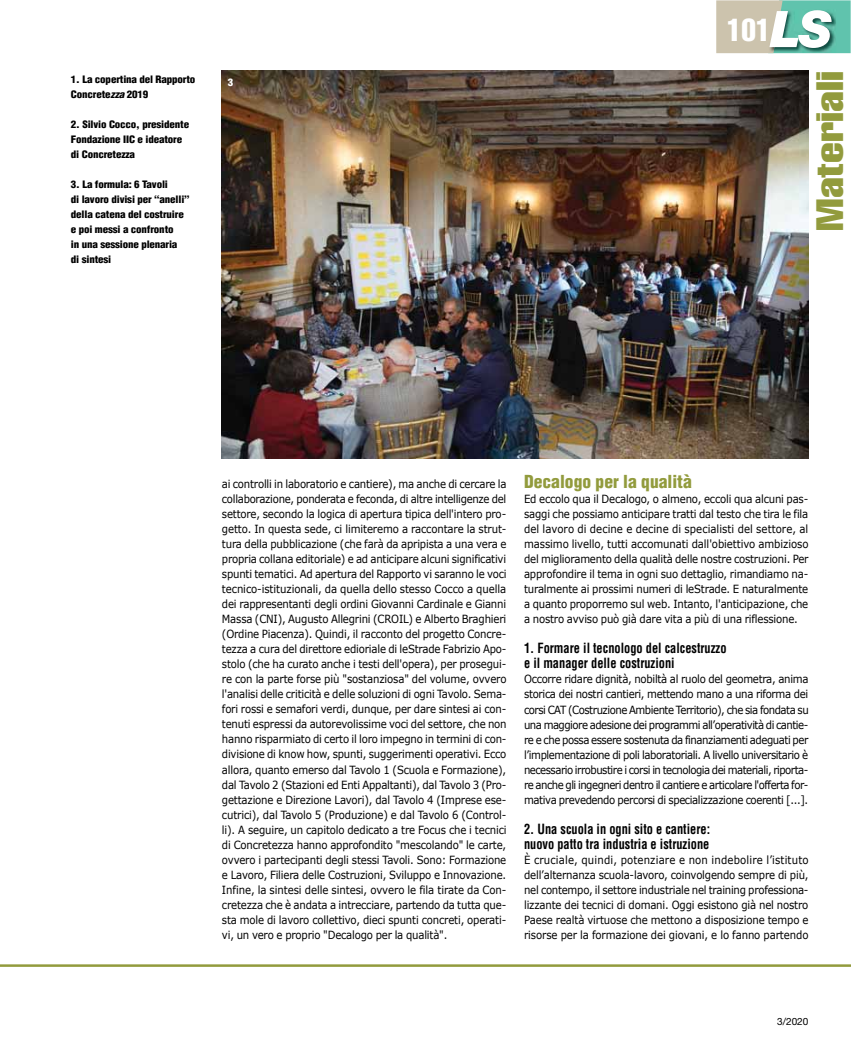
<style>
.page{position:relative;width:851px;height:1053px;background:#fff}
.page>*{position:absolute;margin:0;border:0;box-sizing:border-box;transform-origin:0 0}
.t1{font:italic 900 50.5px "Helvetica Neue";color:#fff}
.t2{font:extra-condensed 37.5px "Helvetica";color:#929b3d;scale:1.3 1}
.t3{font:extra-condensed 31.25px "Helvetica";color:#fff}
.t4{font:900 condensed 17.5px "Helvetica";color:#929b3d}
.t5{font:700 condensed 13.75px/15px "Helvetica";color:#000;scale:.9 1}
.t6{font:11.25px/15px "Verdana";letter-spacing:-.02em;color:#000;text-align:justify;scale:.9 1}
.t7{font:900 condensed 10px/15px "Helvetica";letter-spacing:-.015em;color:#000;scale:1.1 1}
.t8{font:10px "Helvetica Neue";color:#000}
.t9{font:900 condensed 10px "Helvetica";color:#fff;scale:1.1 1}
.s1{font-style:italic}
</style>
<div class="page">
<hr style="left:0;top:964px;width:850px;height:2px;background:#929b3d">
<svg style="left:716px;top:0;width:134px;height:53px;background:#adc3ae"></svg>
<img style="left:222px;top:71px;width:586px;height:387px">
<img style="left:780px;top:9px;width:56px;height:44px">
<img style="left:768px;top:9px;width:12px;height:44px">
<p class="t7" style="left:71px;top:72px;width:115px">1. La copertina del Rapporto<br>Concrete<span class="s1">zza</span> 2019</p>
<p class="t7" style="left:71px;top:117px;width:109px">2. Silvio Cocco, presidente<br>Fondazione IIC e ideatore di Concretezza</p>
<p class="t7" style="left:71px;top:177px;width:110px">3. La formula: 6 Tavoli<br>di lavoro divisi per “anelli” della catena del costruire e poi messi a confronto<br>in una sessione plenaria<br>di sintesi</p>
<p class="t9" style="left:228px;top:76px;width:7px">3</p>
<h1 class="t1" style="left:769px;top:-2px;width:64px">LS</h1>
<h3 class="t3" style="left:726px;top:10px;width:45px">101</h3>
<h2 class="t2" style="left:805px;top:231px;width:124px;rotate:-90deg">Materiali</h2>
<p class="t6" style="left:222px;top:477px;width:318px">ai controlli in laboratorio e cantiere), ma anche di cercare la collaborazione, ponderata e feconda, di altre intelligenze del settore, secondo la logica di apertura tipica dell'intero pro&shy;getto. In questa sede, ci limiteremo a raccontare la strut&shy;tura della pubblicazione (che farà da apripista a una vera e propria collana editoriale) e ad anticipare alcuni significativi spunti tematici. Ad apertura del Rapporto vi saranno le voci tecnico-istituzionali, da quella dello stesso Cocco a quella dei rappresentanti degli ordini Giovanni Cardinale e Gianni Massa (CNI), Augusto Allegrini (CROIL) e Alberto Braghieri (Ordine Piacenza). Quindi, il racconto del progetto Concre&shy;tezza a cura del direttore edioriale di leStrade Fabrizio Apo&shy;stolo (che ha curato anche i testi dell'opera), per prosegui&shy;re con la parte forse più "sostanziosa" del volume, ovvero l'analisi delle criticità e delle soluzioni di ogni Tavolo. Sema&shy;fori rossi e semafori verdi, dunque, per dare sintesi ai con&shy;tenuti espressi da autorevolissime voci del settore, che non hanno risparmiato di certo il loro impegno in termini di con&shy;divisione di know how, spunti, suggerimenti operativi. Ecco allora, quanto emerso dal Tavolo 1 (Scuola e Formazione), dal Tavolo 2 (Stazioni ed Enti Appaltanti), dal Tavolo 3 (Pro&shy;gettazione e Direzione Lavori), dal Tavolo 4 (Imprese ese&shy;cutrici), dal Tavolo 5 (Produzione) e dal Tavolo 6 (Control&shy;li). A seguire, un capitolo dedicato a tre Focus che i tecnici di Concretezza hanno approfondito "mescolando" le carte, ovvero i partecipanti degli stessi Tavoli. Sono: Formazione e Lavoro, Filiera delle Costruzioni, Sviluppo e Innovazione.<br>Infine, la sintesi delle sintesi, ovvero le fila tirate da Con&shy;cretezza che è andata a intrecciare, partendo da tutta que&shy;sta mole di lavoro collettivo, dieci spunti concreti, operati&shy;vi, un vero e proprio "Decalogo per la qualità".</p>
<h3 class="t4" style="left:524px;top:471px;width:169px">Decalogo per la qualità</h3>
<p class="t6" style="left:524px;top:492px;width:317px">Ed eccolo qua il Decalogo, o almeno, eccoli qua alcuni pas&shy;saggi che possiamo anticipare tratti dal testo che tira le fila del lavoro di decine e decine di specialisti del settore, al massimo livello, tutti accomunati dall'obiettivo ambizioso del miglioramento della qualità delle nostre costruzioni. Per approfondire il tema in ogni suo dettaglio, rimandiamo na&shy;turalmente ai prossimi numeri di leStrade. E naturalmente a quanto proporremo sul web. Intanto, l'anticipazione, che a nostro avviso può già dare vita a più di una riflessione.</p>
<p class="t5" style="left:524px;top:640px;width:226px">1. Formare il tecnologo del calcestruzzo e il manager delle costruzioni</p>
<p class="t6" style="left:524px;top:672px;width:318px">Occorre ridare dignità, nobiltà al ruolo del geometra, anima storica dei nostri cantieri, mettendo mano a una riforma dei corsi CAT (Costruzione Ambiente Territorio), che sia fondata su una maggiore adesione dei programmi all’operatività di cantie&shy;re e che possa essere sostenuta da finanziamenti adeguati per l’implementazione di poli laboratoriali. A livello universitario è necessario irrobustire i corsi in tecnologia dei materiali, riporta&shy;re anche gli ingegneri dentro il cantiere e articolare l'offerta for&shy;mativa prevedendo percorsi di specializzazione coerenti [...].</p>
<p class="t5" style="left:524px;top:820px;width:208px">2. Una scuola in ogni sito e cantiere: nuovo patto tra industria e istruzione</p>
<p class="t6" style="left:524px;top:852px;width:317px">È cruciale, quindi, potenziare e non indebolire l’istituto dell’alternanza scuola-lavoro, coinvolgendo sempre di più, nel contempo, il settore industriale nel training professiona&shy;lizzante dei tecnici di domani. Oggi esistono già nel nostro Paese realtà virtuose che mettono a disposizione tempo e risorse per la formazione dei giovani, e lo fanno partendo</p>
<p class="t8" style="left:777px;top:1015px;width:33px">3/2020</p>
</div>
